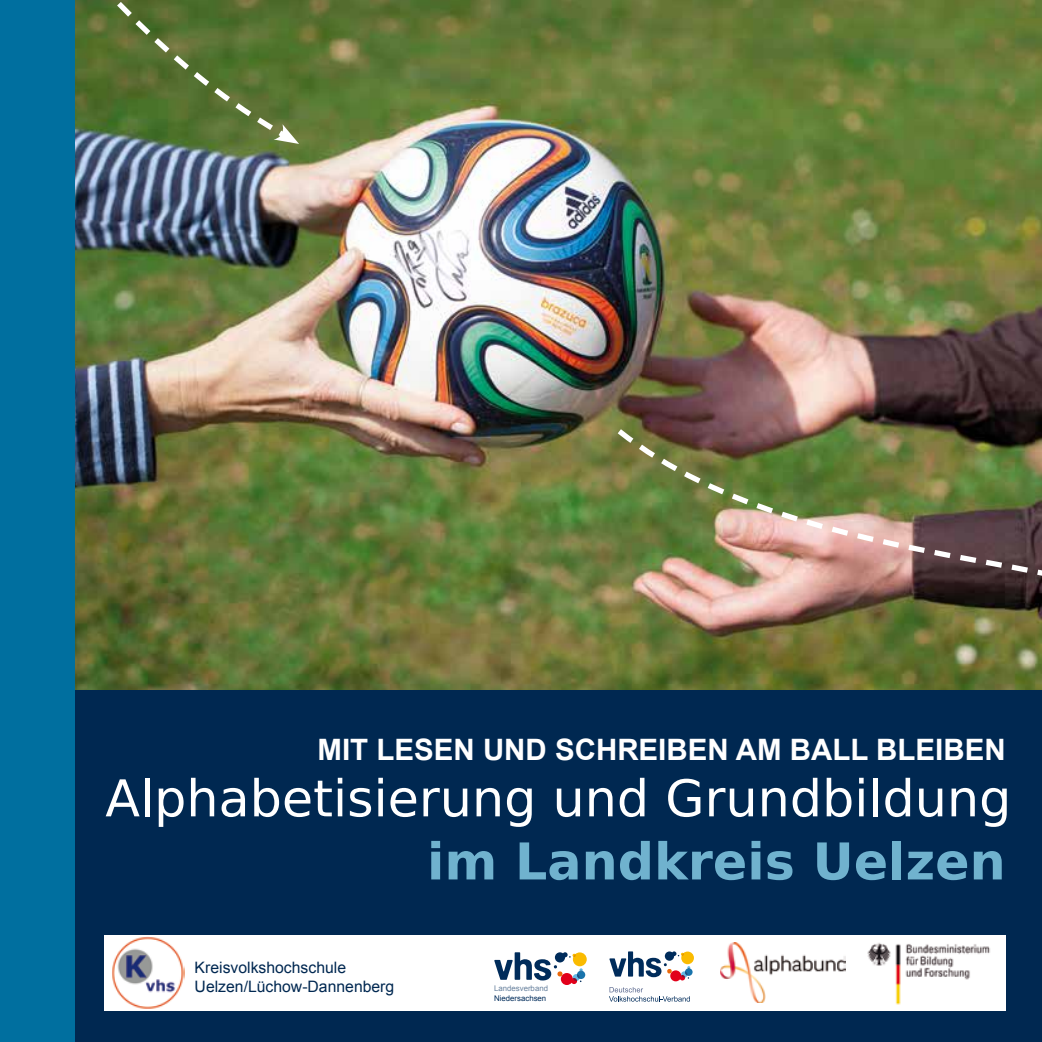
<style>
.page{position:relative;width:1042px;height:1042px;background:#fff}
.page>*{position:absolute;margin:0;border:0;box-sizing:border-box;transform-origin:0 0}
.t1{font:50.75px "DejaVu Sans";color:#fff}
.t2{font:700 50.75px "DejaVu Sans";color:#70b2ce}
.t3{font:700 29.57px "Arial";color:#fff}
.t4{font:15.75px/18.9px "Arial";color:#002851}
.t5{font:7.88px "Arial";color:rgb(0 44 91/.6)}
.t6{font:7.88px "Arial";color:#002c5b}
</style>
<div class="page">
<img style="left:74px;top:0;width:968px;height:690px">
<div style="left:9px;top:690px;width:1033px;height:352px;background:#002851"></div>
<div style="left:0;top:0;width:74px;height:1042px;background:#006f9f"></div>
<div style="left:104px;top:935px;width:901px;height:75px;background:#fff"></div>
<img style="left:112px;top:936px;width:73px;height:73px">
<svg style="left:609px;top:987px;width:81px;height:14px"></svg>
<svg style="left:609px;top:951px;width:85px;height:30px"></svg>
<img style="left:721px;top:943px;width:124px;height:60px">
<img style="left:867px;top:943px;width:123px;height:61px">
<svg style="left:74px;top:0;width:225px;height:144px;background:#597437"></svg>
<img style="left:612px;top:424px;width:430px;height:229px">
<svg style="left:494px;top:952px;width:93px;height:33px"></svg>
<h2 class="t3" style="left:317px;top:730px;width:690px">MIT LESEN UND SCHREIBEN AM BALL BLEIBEN</h2>
<h1 class="t1" style="left:105px;top:757px;width:907px">Alphabetisierung und Grundbildung</h1>
<p class="t4" style="left:195px;top:958px;width:201px">Kreisvolkshochschule<br>Uelzen/Lüchow-Dannenberg</p>
<h1 class="t2" style="left:427px;top:820px;width:580px">im Landkreis Uelzen</h1>
<p class="t5" style="left:494px;top:983px;width:55px">Landesverband</p>
<p class="t6" style="left:494px;top:992px;width:54px">Niedersachsen</p>
</div>
